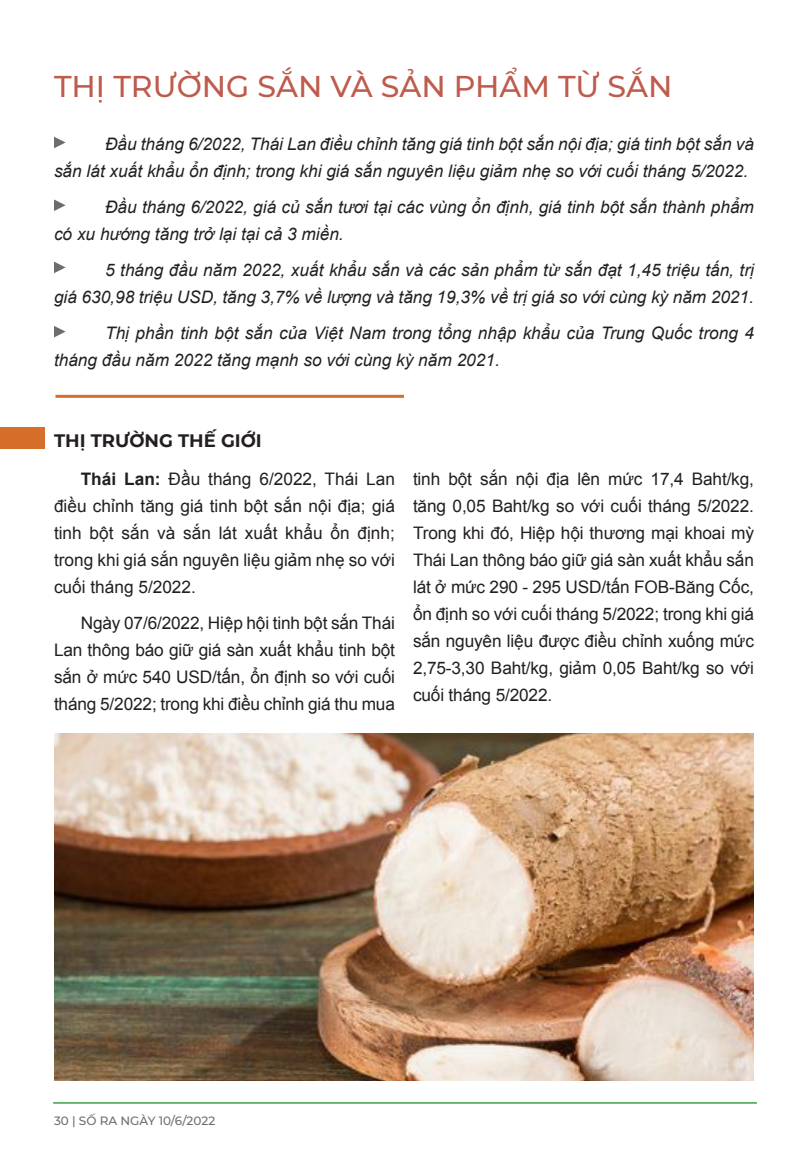
<style>
.page{position:relative;width:808px;height:1149px;background:#fff}
.page>*{position:absolute;margin:0;border:0;box-sizing:border-box;transform-origin:0 0}
.t1{font:500 30px "Montserrat";color:#be5b4d}
.t2{font:700 18px "Montserrat";color:#231f20}
.t3{font:17.25px/27px "Arial";letter-spacing:-.01em;color:#231f20;text-align:justify}
.t4{font:italic 17.25px/27px "Arial";color:#231f20}
.t5{font:500 12px "Montserrat";color:#6c6d70}
.s1{font-weight:700}
</style>
<div class="page">
<hr style="left:53px;top:1101px;width:704px;height:2px;background:#3da046">
<hr style="left:56px;top:394px;width:348px;height:3px;background:#d56e29">
<svg style="left:54px;top:137px;width:12px;height:11px"></svg>
<svg style="left:54px;top:199px;width:12px;height:12px"></svg>
<svg style="left:54px;top:261px;width:12px;height:12px"></svg>
<div style="left:0;top:427px;width:44px;height:22px;background:#d56e29"></div>
<svg style="left:54px;top:326px;width:12px;height:11px"></svg>
<img style="left:54px;top:733px;width:700px;height:347px">
<p class="t1" style="left:54px;top:65px;width:620px">THỊ TRƯỜNG SẮN VÀ SẢN PHẨM TỪ SẮN</p>
<p class="t4" style="left:54px;top:130px;width:701px;text-indent:51px">Đầu tháng 6/2022, Thái Lan điều chỉnh tăng giá tinh bột sắn nội địa; giá tinh bột sắn và sắn lát xuất khẩu ổn định; trong khi giá sắn nguyên liệu giảm nhẹ so với cuối tháng 5/2022.</p>
<p class="t4" style="left:54px;top:193px;width:701px;text-indent:51px">Đầu tháng 6/2022, giá củ sắn tươi tại các vùng ổn định, giá tinh bột sắn thành phẩm có xu hướng tăng trở lại tại cả 3 miền.</p>
<p class="t4" style="left:54px;top:256px;width:701px;text-align:right">5 tháng đầu năm 2022, xuất khẩu sắn và các sản phẩm từ sắn đạt 1,45 triệu tấn, trị<br>giá 630,98 triệu USD, tăng 3,7% về lượng và tăng 19,3% về trị giá so với cùng kỳ năm 2021.</p>
<p class="t4" style="left:54px;top:319px;width:701px;text-indent:51px">Thị phần tinh bột sắn của Việt Nam trong tổng nhập khẩu của Trung Quốc trong 4 tháng đầu năm 2022 tăng mạnh so với cùng kỳ năm 2021.</p>
<p class="t2" style="left:54px;top:427px;width:209px">THỊ TRƯỜNG THẾ GIỚI</p>
<p class="t3" style="left:54px;top:465px;width:342px;text-indent:27px"><span class="s1">Thái Lan:</span> Đầu tháng 6/2022, Thái Lan điều chỉnh tăng giá tinh bột sắn nội địa; giá tinh bột sắn và sắn lát xuất khẩu ổn định; trong khi giá sắn nguyên liệu giảm nhẹ so với cuối tháng 5/2022.</p>
<p class="t3" style="left:54px;top:609px;width:342px;text-indent:27px">Ngày 07/6/2022, Hiệp hội tinh bột sắn Thái Lan thông báo giữ giá sàn xuất khẩu tinh bột sắn ở mức 540 USD/tấn, ổn định so với cuối tháng 5/2022; trong khi điều chỉnh giá thu mua</p>
<p class="t3" style="left:413px;top:465px;width:342px">tinh bột sắn nội địa lên mức 17,4 Baht/kg, tăng 0,05 Baht/kg so với cuối tháng 5/2022.<br>Trong khi đó, Hiệp hội thương mại khoai mỳ Thái Lan thông báo giữ giá sàn xuất khẩu sắn lát ở mức 290 - 295 USD/tấn FOB-Băng Cốc, ổn định so với cuối tháng 5/2022; trong khi giá sắn nguyên liệu được điều chỉnh xuống mức 2,75-3,30 Baht/kg, giảm 0,05 Baht/kg so với cuối tháng 5/2022.</p>
<p class="t5" style="left:54px;top:1111px;width:163px">30 | SỐ RA NGÀY 10/6/2022</p>
</div>
